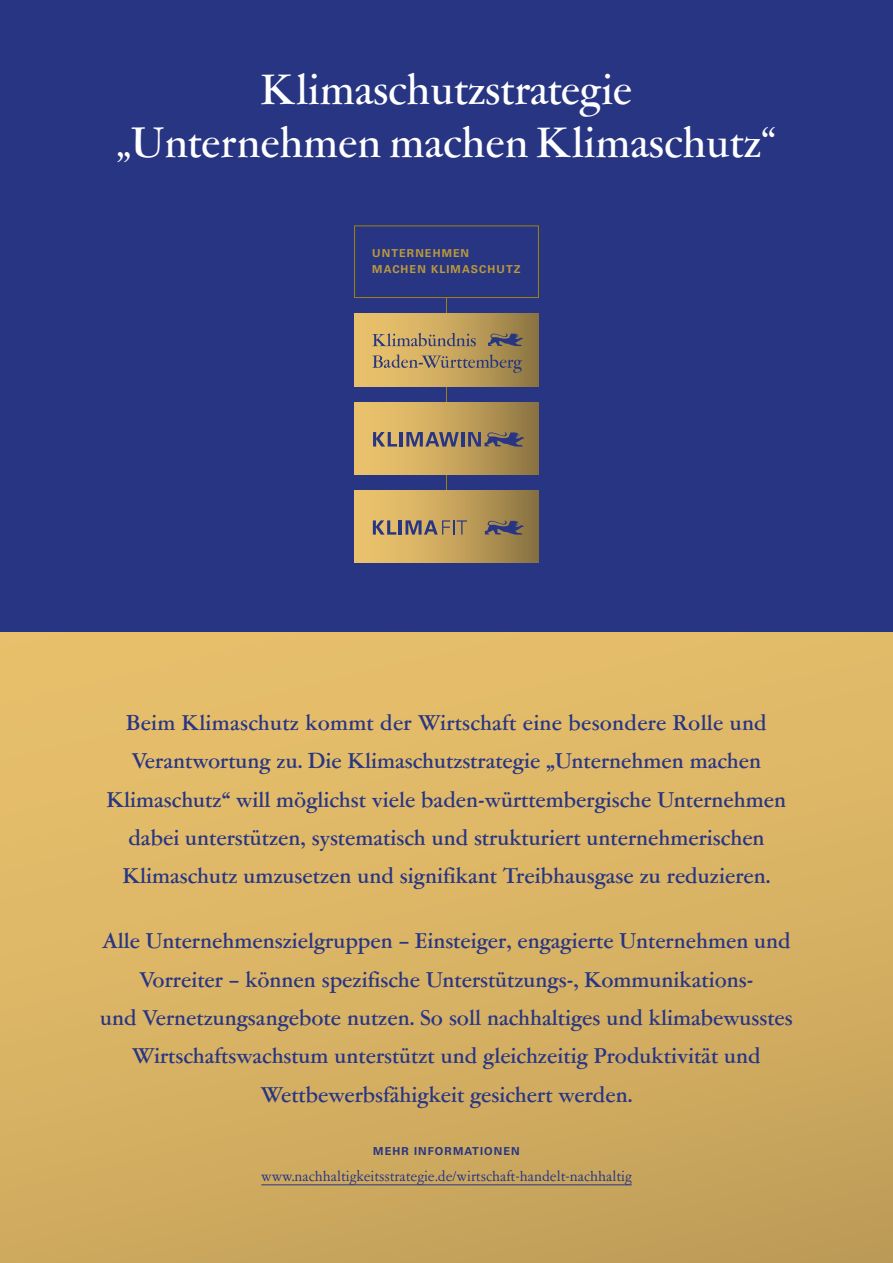
<style>
.page{position:relative;width:893px;height:1263px;background:#fff}
.page>*{position:absolute;margin:0;border:0;box-sizing:border-box;transform-origin:0 0}
.H_H2_Kapitel{font:500 48px/52.8px "Garamont Amst SHOP";letter-spacing:.015em;color:#fff;text-align:center}
.P_P_Text_16Pt{font:500 24px/38.4px "Garamont Amst SBOP";color:#283583;text-align:center}
.P_P_Fliesstext{font:16.5px "Garamont Amst SB";color:#283583}
.t1{font:700 10.95px/16.2px "Univers LT Pro 65";letter-spacing:.1em;color:#bb9a3b}
.H_H3_Zwischenhead_zentriert{font:700 10.95px "Univers LT Pro 65";letter-spacing:.1em;color:#283583}
</style>
<div class="page">
<div style="left:0;top:631px;width:893px;height:632px;background:linear-gradient(to bottom,#e9c06c,#c8a55c)"></div>
<div style="left:0;top:0;width:893px;height:631px;background:#283583"></div>
<hr style="left:261px;top:1184px;width:371px;height:1px;background:#283583">
<hr style="left:446px;top:297px;width:1px;height:238px;background:#9a7f15">
<div style="left:354px;top:225px;width:185px;height:73px;border:1px solid #9a7f15"></div>
<div style="left:354px;top:491px;width:185px;height:72px;background:linear-gradient(to right,#f8cd73,#917844)"></div>
<svg style="left:373px;top:520px;width:23px;height:15px"></svg>
<hr style="left:399px;top:520px;width:3px;height:15px;background:#283583">
<svg style="left:405px;top:520px;width:62px;height:15px"></svg>
<svg style="left:485px;top:520px;width:39px;height:15px"></svg>
<div style="left:354px;top:402px;width:185px;height:73px;background:linear-gradient(to right,#f7cc73,#937a46)"></div>
<svg style="left:373px;top:432px;width:24px;height:14px"></svg>
<hr style="left:400px;top:432px;width:3px;height:14px;background:#283583">
<svg style="left:406px;top:432px;width:53px;height:15px"></svg>
<hr style="left:461px;top:432px;width:4px;height:14px;background:#283583">
<svg style="left:468px;top:432px;width:56px;height:14px"></svg>
<div style="left:354px;top:314px;width:185px;height:72px;background:linear-gradient(to right,#f7cc72,#957d47)"></div>
<svg style="left:488px;top:333px;width:35px;height:13px"></svg>
<svg style="left:372px;top:333px;width:104px;height:14px"></svg>
<svg style="left:372px;top:354px;width:150px;height:19px;background:#aa9163"></svg>
<h2 class="H_H2_Kapitel" style="left:116px;top:65px;width:661px">Klimaschutzstrategie<br>„Unternehmen -machen Klimaschutz“</h2>
<p class="t1" style="left:372px;top:245px;width:150px">UNTERNEHMEN<br>MACHEN KLIMASCHUTZ</p>
<p class="P_P_Text_16Pt" style="left:107px;top:704px;width:681px">Beim Klimaschutz kommt der Wirtschaft eine besondere Rolle und Verantwortung zu. Die Klimaschutzstrategie „Unternehmen machen Klimaschutz“ will möglichst viele baden-württembergische Unternehmen dabei unterstützen, systematisch und strukturiert unternehmerischen Klimaschutz umzusetzen und signifikant Treibhausgase zu reduzieren.</p>
<p class="P_P_Text_16Pt" style="left:100px;top:922px;width:694px">Alle Unternehmenszielgruppen – Einsteiger, engagierte Unternehmen und Vorreiter – können spezifische Unterstützungs-, Kommunikations-<br>und Vernetzungsangebote nutzen. So soll nachhaltiges und klimabewusstes Wirtschaftswachstum unterstützt und gleichzeitig Produktivität und Wettbewerbsfähigkeit gesichert werden.</p>
<h3 class="H_H3_Zwischenhead_zentriert" style="left:373px;top:1144px;width:148px">MEHR INFORMATIONEN</h3>
<p class="P_P_Fliesstext" style="left:261px;top:1168px;width:372px">www.nachhaltigkeitsstrategie.de/wirtschaft-handelt-nachhaltig</p>
</div>
